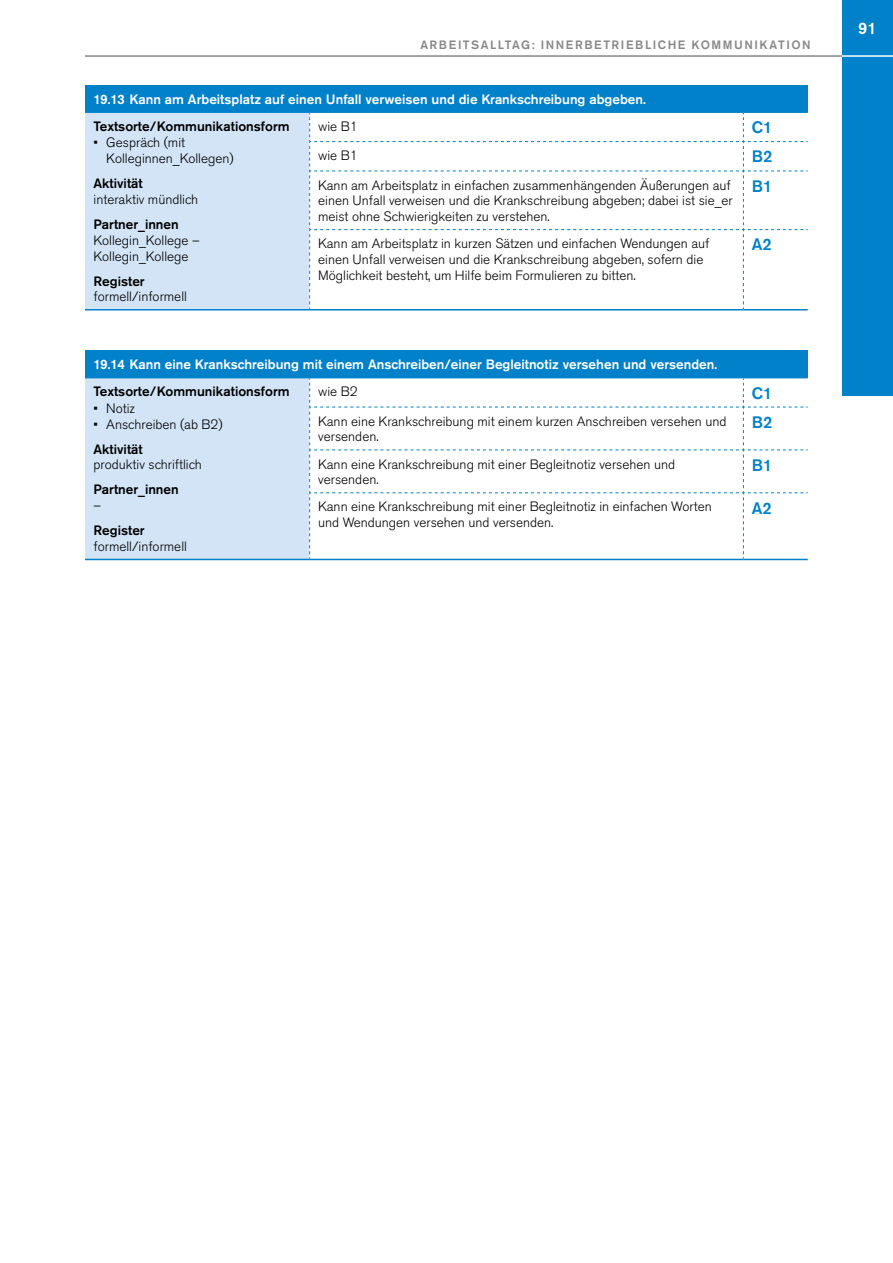
<style>
.page{position:relative;width:893px;height:1263px;background:#fff}
.page>*{position:absolute;margin:0;border:0;box-sizing:border-box;transform-origin:0 0}
.t1{font:500 16.5px "Akzidenz Grotesk Pro";color:#0081c9}
.t2{font:500 16.5px "Akzidenz Grotesk Pro";color:#fff}
.t3{font:300 13.5px/15.8px "Akzidenz Grotesk Pro";color:#000}
.t4{font:500 13.5px "Akzidenz Grotesk Pro";color:#fff}
.t5{font:500 13.5px "Akzidenz Grotesk Pro";color:#000}
.t6{font:500 12px "Akzidenz Grotesk Pro";letter-spacing:.13em;color:#878787}
</style>
<div class="page">
<hr style="left:85px;top:55px;width:758px;height:2px;background:#878787">
<div style="left:842px;top:0;width:51px;height:395px;background:#0081c9"></div>
<hr style="left:842px;top:55px;width:51px;height:2px;background:#fff">
<div style="left:85px;top:85px;width:723px;height:27px;background:#0081c9"></div>
<div style="left:85px;top:112px;width:225px;height:198px;background:#d3e4f6"></div>
<hr style="left:85px;top:111px;width:225px;height:2px;background:#0081c9">
<hr style="left:85px;top:309px;width:225px;height:1px;background:#0081c9">
<hr style="left:310px;top:111px;width:433px;height:2px;background:#0081c9">
<hr style="left:743px;top:111px;width:65px;height:2px;background:#0081c9">
<hr style="left:310px;top:309px;width:433px;height:1px;background:#0081c9">
<hr style="left:743px;top:309px;width:65px;height:1px;background:#0081c9">
<svg style="left:309px;top:113px;width:499px;height:196px"></svg>
<div style="left:85px;top:350px;width:723px;height:28px;background:#0081c9"></div>
<div style="left:85px;top:378px;width:225px;height:181px;background:#d3e4f6"></div>
<hr style="left:85px;top:559px;width:225px;height:1px;background:#0081c9">
<hr style="left:310px;top:559px;width:433px;height:1px;background:#0081c9">
<hr style="left:743px;top:559px;width:65px;height:1px;background:#0081c9">
<svg style="left:309px;top:378px;width:499px;height:181px"></svg>
<p class="t6" style="left:420px;top:37px;width:392px">ARBEITSALLTAG: INNERBETRIEBLICHE KOMMUNIKATION</p>
<p class="t4" style="left:94px;top:90px;width:554px">19.13 Kann am Arbeitsplatz auf einen Unfall verweisen und die Krankschreibung abgeben.</p>
<p class="t5" style="left:94px;top:117px;width:198px">Textsorte/Kommunikationsform</p>
<p class="t3" style="left:106px;top:134px;width:129px;line-height:16.2px;text-indent:-13px">• Gespräch (mit<br>Kolleginnen_Kollegen)</p>
<p class="t5" style="left:94px;top:175px;width:51px">Aktivität</p>
<p class="t3" style="left:94px;top:191px;width:106px">interaktiv mündlich</p>
<p class="t5" style="left:94px;top:215px;width:87px">Partner_innen</p>
<p class="t3" style="left:94px;top:232px;width:108px">Kollegin_Kollege –<br>Kollegin_Kollege</p>
<p class="t5" style="left:94px;top:272px;width:53px">Register</p>
<p class="t3" style="left:94px;top:289px;width:95px">formell/informell</p>
<p class="t3" style="left:318px;top:118px;width:41px">wie B1</p>
<p class="t1" style="left:752px;top:117px;width:22px">C1</p>
<p class="t3" style="left:318px;top:148px;width:41px">wie B1</p>
<p class="t1" style="left:752px;top:146px;width:22px">B2</p>
<p class="t3" style="left:318px;top:177px;width:416px">Kann am Arbeitsplatz in einfachen zusammenhängenden Äußerungen auf einen Unfall verweisen und die Krankschreibung abgeben; dabei ist sie_er meist ohne Schwierigkeiten zu verstehen.</p>
<p class="t1" style="left:752px;top:175px;width:22px">B1</p>
<p class="t3" style="left:318px;top:236px;width:393px">Kann am Arbeitsplatz in kurzen Sätzen und einfachen Wendungen auf einen Unfall verweisen und die Krankschreibung abgeben, sofern die<br>Möglichkeit besteht, um Hilfe beim Formulieren zu bitten.</p>
<p class="t1" style="left:752px;top:234px;width:21px">A2</p>
<p class="t4" style="left:94px;top:356px;width:625px">19.14 Kann eine Krankschreibung mit einem Anschreiben/einer Begleitnotiz versehen und versenden.</p>
<p class="t5" style="left:94px;top:383px;width:198px">Textsorte/Kommunikationsform</p>
<p class="t3" style="left:94px;top:400px;width:43px">• Notiz</p>
<p class="t3" style="left:94px;top:416px;width:131px">• Anschreiben (ab B2)</p>
<p class="t5" style="left:94px;top:440px;width:51px">Aktivität</p>
<p class="t3" style="left:94px;top:457px;width:110px">produktiv schriftlich</p>
<p class="t5" style="left:94px;top:481px;width:87px">Partner_innen</p>
<p class="t3" style="left:94px;top:498px;width:9px">–</p>
<p class="t5" style="left:94px;top:522px;width:53px">Register</p>
<p class="t3" style="left:94px;top:538px;width:95px">formell/informell</p>
<p class="t3" style="left:318px;top:384px;width:41px">wie B2</p>
<p class="t1" style="left:752px;top:382px;width:22px">C1</p>
<p class="t3" style="left:318px;top:413px;width:410px">Kann eine Krankschreibung mit einem kurzen Anschreiben versehen und versenden.</p>
<p class="t1" style="left:752px;top:411px;width:22px">B2</p>
<p class="t3" style="left:318px;top:456px;width:358px">Kann eine Krankschreibung mit einer Begleitnotiz versehen und versenden.</p>
<p class="t1" style="left:752px;top:454px;width:22px">B1</p>
<p class="t3" style="left:318px;top:499px;width:395px">Kann eine Krankschreibung mit einer Begleitnotiz in einfachen Worten und Wendungen versehen und versenden.</p>
<p class="t1" style="left:752px;top:497px;width:21px">A2</p>
<p class="t2" style="left:858px;top:18px;width:20px">91</p>
</div>
